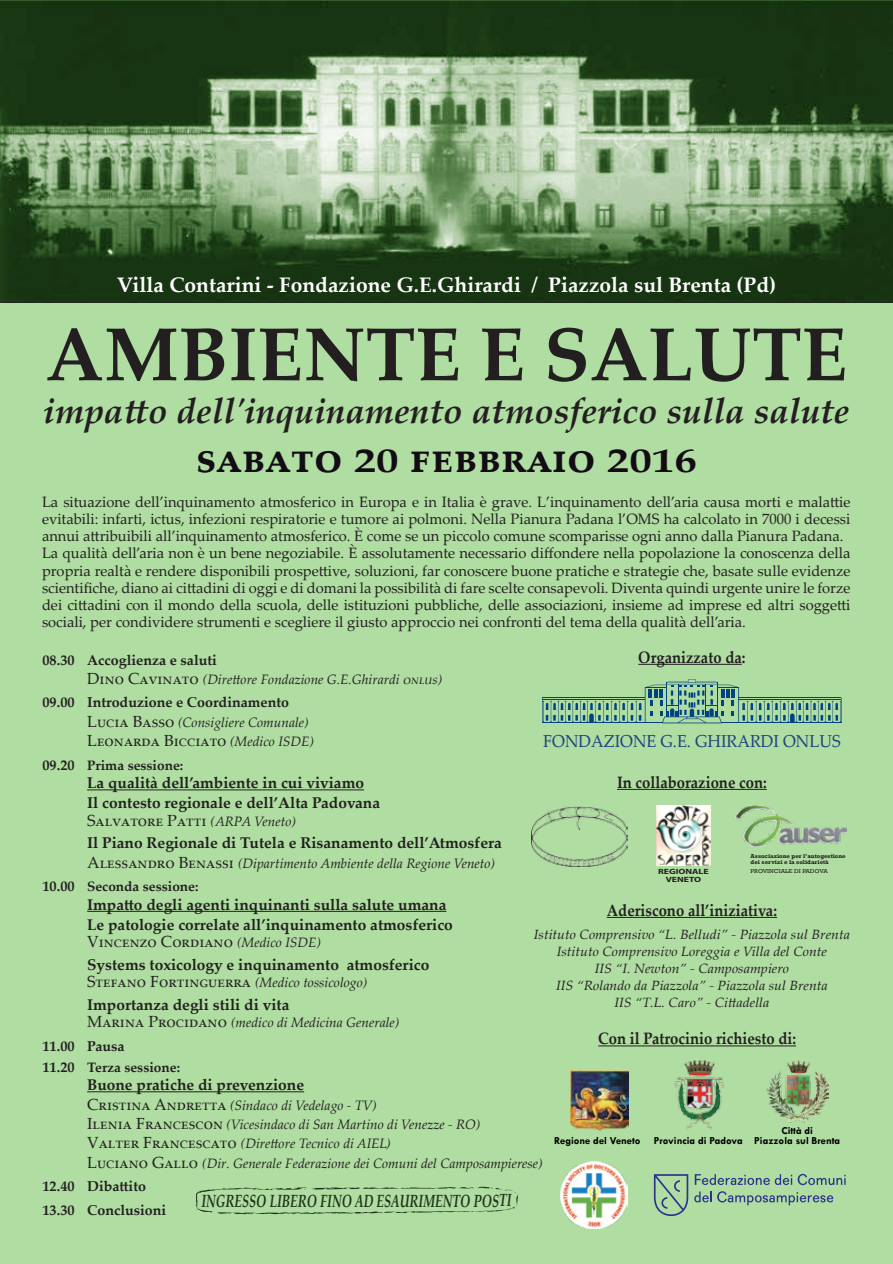
<style>
.page{position:relative;width:893px;height:1264px;background:#fff}
.page>*{position:absolute;margin:0;border:0;box-sizing:border-box;transform-origin:0 0}
.t1{font:700 75px "Palatino Linotype";color:#231f20}
.t2{font:700 45px "Palatino Linotype";color:#130c15}
.t3{font:italic 700 35.25px "Palatino Linotype";color:#231f20}
.t4{font:700 21px "Palatino Linotype";color:#fff}
.t5{font:italic 700 17.55px "Palatino Linotype";color:#20341c;scale:.71 1}
.t6{font:17.25px "Palatino Linotype";color:#22407f;scale:.94 1}
.t7{font:700 16.5px "Palatino Linotype";color:#231f20;scale:.9 1}
.t8{font:16.05px "Palatino Linotype";color:#231f20}
.t9{font:700 15.45px/20.1px "Palatino Linotype";color:#231f20}
.t10{font:15px/17.2px "Palatino Linotype";color:#231f20}
.t11{font:700 14.25px/23.9px "Palatino Linotype";color:#231f20}
.t12{font:italic 13.65px/19.4px "Palatino Linotype";color:#231f20}
.t13{font:700 13.65px "Palatino Linotype";color:#231f20}
.t14{font:italic 13.35px/17.1px "Palatino Linotype";color:#231f20;text-align:center;scale:1.05 1}
.t15{font:700 10.8px/9.9px "Tw Cen";color:#000}
.t16{font:700 7.65px/7.8px "Myriad Pro";color:#231f20;text-align:center;scale:1.28 1}
.t17{font:700 5.7px/5.7px "Rockwell";color:#231f20;scale:1.06 1}
.t18{font:5.7px "Rockwell";color:#231f20;scale:1.11 1}
.s1{font-size:33.75px}
.s2{font-style:normal;font-size:16.05px}
.s3{font-style:italic;font-size:13.65px}
.s4{font-size:14.25px}
.s5{font-weight:700;font-style:normal;font-size:14.25px}
.s6{font-weight:700;font-style:normal}
</style>
<div class="page">
<svg style="left:0;top:0;width:893px;height:302px;background:#506e48"></svg>
<div style="left:0;top:303px;width:893px;height:961px;background:#b0dda2"></div>
<svg style="left:542px;top:679px;width:300px;height:44px"></svg>
<img style="left:766px;top:1060px;width:62px;height:62px">
<img style="left:674px;top:1060px;width:50px;height:70px">
<img style="left:570px;top:1070px;width:58px;height:61px">
<hr style="left:598px;top:1045px;width:198px;height:1px;background:#231f20">
<hr style="left:617px;top:789px;width:150px;height:1px;background:#231f20">
<hr style="left:607px;top:917px;width:170px;height:1px;background:#231f20">
<hr style="left:638px;top:664px;width:104px;height:1px;background:#231f20">
<img style="left:561px;top:1162px;width:66px;height:66px">
<img style="left:656px;top:806px;width:54px;height:59px">
<img style="left:735px;top:806px;width:112px;height:40px">
<svg style="left:654px;top:1174px;width:34px;height:42px"></svg>
<svg style="left:695px;top:1174px;width:97px;height:11px"></svg>
<svg style="left:798px;top:1174px;width:48px;height:11px"></svg>
<svg style="left:694px;top:1191px;width:139px;height:14px"></svg>
<img style="left:532px;top:806px;width:95px;height:61px">
<hr style="left:87px;top:789px;width:277px;height:1px;background:#231f20">
<hr style="left:87px;top:911px;width:359px;height:1px;background:#231f20">
<hr style="left:87px;top:1091px;width:217px;height:1px;background:#231f20">
<svg style="left:196px;top:1186px;width:322px;height:29px"></svg>
<h3 class="t4" style="left:117px;top:270px;width:661px">Villa Contarini - Fondazione G.E.Ghirardi / Piazzola sul Brenta (Pd)</h3>
<h1 class="t1" style="left:46px;top:301px;width:803px">AMBIENTE E SALUTE</h1>
<h3 class="t3" style="left:43px;top:386px;width:808px">impatto dell'inquinamento atmosferico sulla salute</h3>
<h2 class="t2" style="left:196px;top:425px;width:502px">SABATO <span class="s1">20</span> FEBBRAIO <span class="s1">2016</span></h2>
<p class="t10" style="left:42px;top:492px;width:810px">La situazione dell’inquinamento atmosferico in Europa e in Italia è grave. L’inquinamento dell’aria causa morti e malattie evitabili: infarti, ictus, infezioni respiratorie e tumore ai polmoni. Nella Pianura Padana l’OMS ha calcolato in 7000 i decessi annui attribuibili all’inquinamento atmosferico. È come se un piccolo comune scomparisse ogni anno dalla Pianura Padana.<br>La qualità dell’aria non è un bene negoziabile. È assolutamente necessario diffondere nella popolazione la conoscenza della propria realtà e rendere disponibili prospettive, soluzioni, far conoscere buone pratiche e strategie che, basate sulle evidenze scientifiche, diano ai cittadini di oggi e di domani la possibilità di fare scelte consapevoli. Diventa quindi urgente unire le forze dei cittadini con il mondo della scuola, delle istituzioni pubbliche, delle associazioni, insieme ad imprese ed altri soggetti sociali, per condividere strumenti e scegliere il giusto approccio nei confronti del tema della qualità dell’aria.</p>
<p class="t11" style="left:43px;top:647px;width:176px">08.30 Accoglienza e saluti</p>
<p class="t12" style="left:87px;top:669px;width:357px"><span class="s2">DINO CAVINATO</span> (Direttore Fondazione G.E.Ghirardi ONLUS)</p>
<p class="t11" style="left:43px;top:690px;width:248px">09.00 Introduzione e Coordinamento</p>
<p class="t12" style="left:87px;top:712px;width:223px"><span class="s2">LUCIA BASSO</span> (Consigliere Comunale)</p>
<p class="t8" style="left:87px;top:729px;width:228px">LEONARDA BICCIATO <span class="s3">(Medico ISDE)</span></p>
<p class="t13" style="left:43px;top:755px;width:142px"><span class="s4">09.20</span> Prima sessione:</p>
<p class="t9" style="left:87px;top:772px;width:295px">La qualità dell’ambiente in cui viviamo<br>Il contesto regionale e dell’Alta Padovana</p>
<p class="t8" style="left:87px;top:809px;width:210px">SALVATORE PATTI <span class="s3">(ARPA Veneto)</span></p>
<p class="t9" style="left:87px;top:832px;width:416px">Il Piano Regionale di Tutela e Risanamento dell’Atmosfera</p>
<p class="t12" style="left:43px;top:850px;width:454px;line-height:23.5px;text-indent:45px"><span class="s2">ALESSANDRO BENASSI</span> (Dipartimento Ambiente della Regione Veneto)<br><span class="s5">10.00</span> <span class="s6">Seconda sessione:</span></p>
<p class="t9" style="left:87px;top:894px;width:367px">Impatto degli agenti inquinanti sulla salute umana<br>Le patologie correlate all’inquinamento atmosferico</p>
<p class="t8" style="left:87px;top:930px;width:235px">VINCENZO CORDIANO <span class="s3">(Medico ISDE)</span></p>
<p class="t9" style="left:87px;top:954px;width:344px">Systems toxicology e inquinamento atmosferico</p>
<p class="t8" style="left:87px;top:970px;width:282px">STEFANO FORTINGUERRA <span class="s3">(Medico tossicologo)</span></p>
<p class="t9" style="left:87px;top:994px;width:204px">Importanza degli stili di vita</p>
<p class="t12" style="left:87px;top:1012px;width:314px"><span class="s2">MARINA PROCIDANO</span> (medico di Medicina Generale)</p>
<p class="t11" style="left:43px;top:1033px;width:84px">11.00 Pausa</p>
<p class="t13" style="left:43px;top:1057px;width:139px"><span class="s4">11.20</span> Terza sessione:</p>
<p class="t9" style="left:87px;top:1074px;width:218px">Buone pratiche di prevenzione</p>
<p class="t12" style="left:87px;top:1094px;width:457px"><span class="s2">CRISTINA ANDRETTA</span> (Sindaco di Vedelago - TV)<br><span class="s2">ILENIA FRANCESCON</span> (Vicesindaco di San Martino di Venezze - RO)<br><span class="s2">VALTER FRANCESCATO</span> (Direttore Tecnico di AIEL)<br><span class="s2">LUCIANO GALLO</span> (Dir. Generale Federazione dei Comuni del Camposampierese)</p>
<p class="t11" style="left:43px;top:1174px;width:125px">12.40 Dibattito<br>13.30 Conclusioni</p>
<p class="t7" style="left:638px;top:645px;width:121px">Organizzato da:</p>
<p class="t6" style="left:543px;top:729px;width:318px">FONDAZIONE G.E. GHIRARDI ONLUS</p>
<p class="t7" style="left:617px;top:770px;width:168px">In collaborazione con:</p>
<p class="t17" style="left:751px;top:853px;width:91px">Associazione per l’autogestione dei servizi e la solidarietà</p>
<p class="t18" style="left:751px;top:868px;width:71px">PROVINCIALE DI PADOVA</p>
<p class="t16" style="left:658px;top:867px;width:41px">REGIONALE<br>VENETO</p>
<p class="t7" style="left:607px;top:898px;width:191px">Aderiscono all’iniziativa:</p>
<p class="t14" style="left:534px;top:925px;width:303px">Istituto Comprensivo “L. Belludi” - Piazzola sul Brenta Istituto Comprensivo Loreggia e Villa del Conte<br>IIS “I. Newton” - Camposampiero<br>IIS “Rolando da Piazzola” - Piazzola sul Brenta<br>IIS “T.L. Caro” - Cittadella</p>
<p class="t7" style="left:598px;top:1027px;width:221px">Con il Patrocinio richiesto di:</p>
<p class="t15" style="left:554px;top:1125px;width:288px;text-indent:227px">Città di<br>Regione del Veneto Provincia di Padova Piazzola sul Brenta</p>
<p class="t5" style="left:201px;top:1188px;width:438px">INGRESSO LIBERO FINO AD ESAURIMENTO POSTI</p>
</div>
